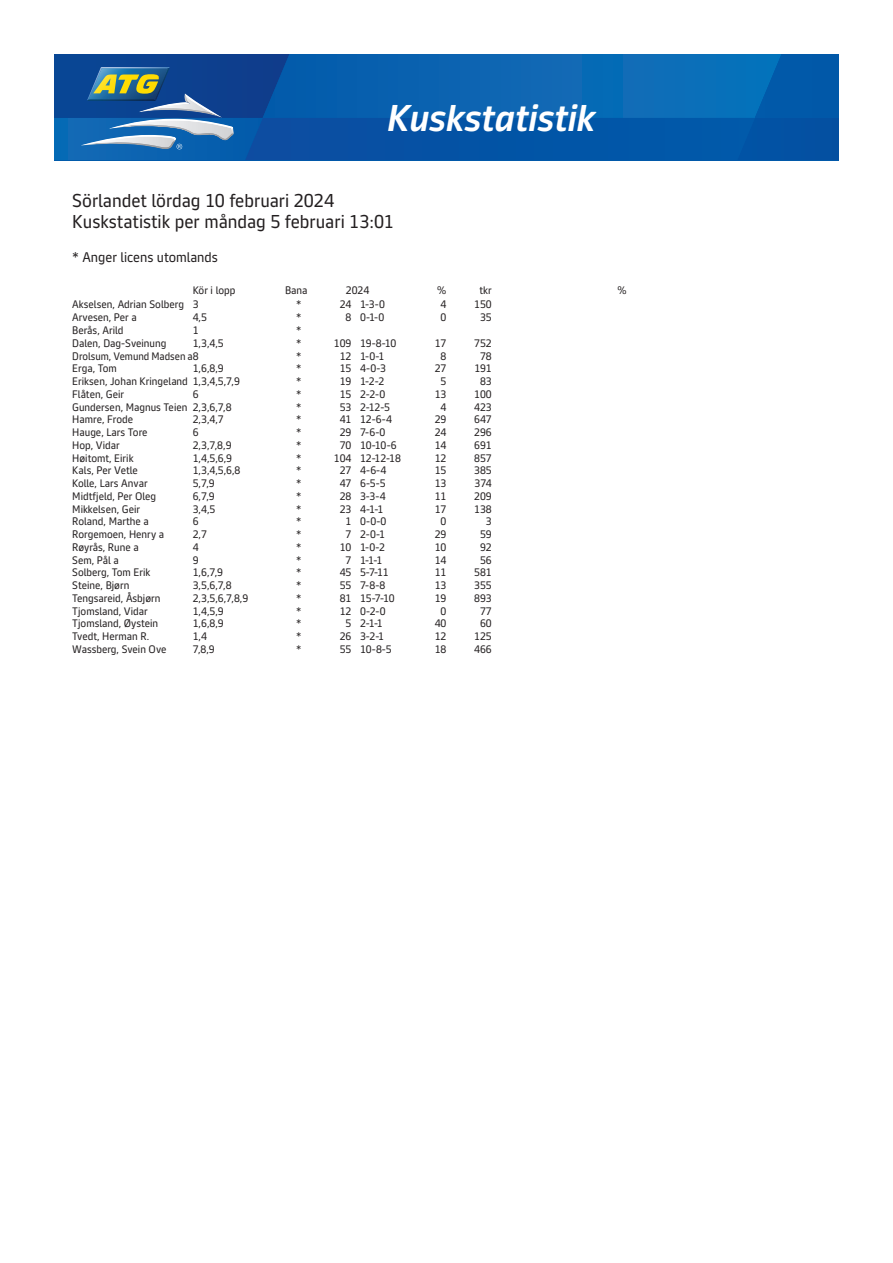
<style>
.page{position:relative;width:893px;height:1263px;background:#fff}
.page>*{position:absolute;margin:0;border:0;box-sizing:border-box;transform-origin:0 0}
.t1{font:italic 700 36px "ATG Text";color:#fff}
.t2{font:18px/21.6px "ATG Text";color:#231f20}
.t3{font:13.5px "ATG Text";color:#231f20}
.t4{font:10.5px "ATG Text";color:#231f20}
</style>
<div class="page">
<svg style="left:54px;top:54px;width:785px;height:106px;background:#105ea8"></svg>
<h1 class="t1" style="left:387px;top:100px;width:210px">Kuskstatistik</h1>
<h2 class="t2" style="left:72px;top:189px;width:323px">Sörlandet lördag 10 februari 2024<br>Kuskstatistik per måndag 5 februari 13:01</h2>
<p class="t3" style="left:72px;top:249px;width:147px">* Anger licens utomlands</p>
<p class="t4" style="left:193px;top:284px;width:44px">Kör i lopp</p>
<p class="t4" style="left:285px;top:284px;width:24px">Bana</p>
<p class="t4" style="left:346px;top:284px;width:25px">2024</p>
<p class="t4" style="left:437px;top:284px;width:11px">%</p>
<p class="t4" style="left:479px;top:284px;width:14px">tkr</p>
<p class="t4" style="left:618px;top:284px;width:11px">%</p>
<p class="t4" style="left:72px;top:298px;width:128px">Akselsen, Adrian Solberg 3</p>
<p class="t4" style="left:296px;top:298px;width:7px">*</p>
<p class="t4" style="left:340px;top:298px;width:47px">24 1-3-0</p>
<p class="t4" style="left:441px;top:298px;width:7px">4</p>
<p class="t4" style="left:474px;top:298px;width:19px">150</p>
<p class="t4" style="left:72px;top:311px;width:66px">Arvesen, Per a</p>
<p class="t4" style="left:193px;top:311px;width:16px">4,5</p>
<p class="t4" style="left:296px;top:311px;width:7px">*</p>
<p class="t4" style="left:346px;top:311px;width:40px">8 0-1-0</p>
<p class="t4" style="left:441px;top:311px;width:7px">0</p>
<p class="t4" style="left:480px;top:311px;width:13px">35</p>
<p class="t4" style="left:72px;top:324px;width:53px">Berås, Arild</p>
<p class="t4" style="left:193px;top:324px;width:7px">1</p>
<p class="t4" style="left:296px;top:324px;width:7px">*</p>
<p class="t4" style="left:72px;top:337px;width:96px">Dalen, Dag-Sveinung</p>
<p class="t4" style="left:193px;top:337px;width:32px">1,3,4,5</p>
<p class="t4" style="left:296px;top:337px;width:7px">*</p>
<p class="t4" style="left:334px;top:337px;width:64px">109 19-8-10</p>
<p class="t4" style="left:435px;top:337px;width:13px">17</p>
<p class="t4" style="left:474px;top:337px;width:19px">752</p>
<p class="t4" style="left:72px;top:349px;width:128px">Drolsum, Vemund Madsen a8</p>
<p class="t4" style="left:296px;top:349px;width:7px">*</p>
<p class="t4" style="left:340px;top:349px;width:46px">12 1-0-1</p>
<p class="t4" style="left:441px;top:349px;width:7px">8</p>
<p class="t4" style="left:480px;top:349px;width:13px">78</p>
<p class="t4" style="left:72px;top:362px;width:46px">Erga, Tom</p>
<p class="t4" style="left:193px;top:362px;width:32px">1,6,8,9</p>
<p class="t4" style="left:296px;top:362px;width:7px">*</p>
<p class="t4" style="left:340px;top:362px;width:48px">15 4-0-3</p>
<p class="t4" style="left:435px;top:362px;width:13px">27</p>
<p class="t4" style="left:474px;top:362px;width:19px">191</p>
<p class="t4" style="left:72px;top:375px;width:169px">Eriksen, Johan Kringeland 1,3,4,5,7,9</p>
<p class="t4" style="left:296px;top:375px;width:7px">*</p>
<p class="t4" style="left:340px;top:375px;width:46px">19 1-2-2</p>
<p class="t4" style="left:441px;top:375px;width:7px">5</p>
<p class="t4" style="left:480px;top:375px;width:13px">83</p>
<p class="t4" style="left:72px;top:388px;width:53px">Flåten, Geir</p>
<p class="t4" style="left:193px;top:388px;width:7px">6</p>
<p class="t4" style="left:296px;top:388px;width:7px">*</p>
<p class="t4" style="left:340px;top:388px;width:47px">15 2-2-0</p>
<p class="t4" style="left:435px;top:388px;width:13px">13</p>
<p class="t4" style="left:474px;top:388px;width:19px">100</p>
<p class="t4" style="left:72px;top:401px;width:161px">Gundersen, Magnus Teien 2,3,6,7,8</p>
<p class="t4" style="left:296px;top:401px;width:7px">*</p>
<p class="t4" style="left:340px;top:401px;width:52px">53 2-12-5</p>
<p class="t4" style="left:441px;top:401px;width:7px">4</p>
<p class="t4" style="left:474px;top:401px;width:19px">423</p>
<p class="t4" style="left:72px;top:413px;width:62px">Hamre, Frode</p>
<p class="t4" style="left:193px;top:413px;width:32px">2,3,4,7</p>
<p class="t4" style="left:296px;top:413px;width:7px">*</p>
<p class="t4" style="left:340px;top:413px;width:54px">41 12-6-4</p>
<p class="t4" style="left:435px;top:413px;width:13px">29</p>
<p class="t4" style="left:474px;top:413px;width:19px">647</p>
<p class="t4" style="left:72px;top:426px;width:77px">Hauge, Lars Tore</p>
<p class="t4" style="left:193px;top:426px;width:7px">6</p>
<p class="t4" style="left:296px;top:426px;width:7px">*</p>
<p class="t4" style="left:340px;top:426px;width:47px">29 7-6-0</p>
<p class="t4" style="left:435px;top:426px;width:13px">24</p>
<p class="t4" style="left:474px;top:426px;width:19px">296</p>
<p class="t4" style="left:72px;top:439px;width:49px">Hop, Vidar</p>
<p class="t4" style="left:193px;top:439px;width:40px">2,3,7,8,9</p>
<p class="t4" style="left:296px;top:439px;width:7px">*</p>
<p class="t4" style="left:340px;top:439px;width:58px">70 10-10-6</p>
<p class="t4" style="left:435px;top:439px;width:13px">14</p>
<p class="t4" style="left:474px;top:439px;width:19px">691</p>
<p class="t4" style="left:72px;top:452px;width:63px">Høitomt, Eirik</p>
<p class="t4" style="left:193px;top:452px;width:41px">1,4,5,6,9</p>
<p class="t4" style="left:296px;top:452px;width:7px">*</p>
<p class="t4" style="left:334px;top:452px;width:69px">104 12-12-18</p>
<p class="t4" style="left:435px;top:452px;width:13px">12</p>
<p class="t4" style="left:474px;top:452px;width:19px">857</p>
<p class="t4" style="left:72px;top:464px;width:67px">Kals, Per Vetle</p>
<p class="t4" style="left:193px;top:464px;width:49px">1,3,4,5,6,8</p>
<p class="t4" style="left:296px;top:464px;width:7px">*</p>
<p class="t4" style="left:340px;top:464px;width:48px">27 4-6-4</p>
<p class="t4" style="left:435px;top:464px;width:13px">15</p>
<p class="t4" style="left:474px;top:464px;width:19px">385</p>
<p class="t4" style="left:72px;top:477px;width:77px">Kolle, Lars Anvar</p>
<p class="t4" style="left:193px;top:477px;width:24px">5,7,9</p>
<p class="t4" style="left:296px;top:477px;width:7px">*</p>
<p class="t4" style="left:340px;top:477px;width:47px">47 6-5-5</p>
<p class="t4" style="left:435px;top:477px;width:13px">13</p>
<p class="t4" style="left:475px;top:477px;width:19px">374</p>
<p class="t4" style="left:72px;top:490px;width:85px">Midtfjeld, Per Oleg</p>
<p class="t4" style="left:193px;top:490px;width:24px">6,7,9</p>
<p class="t4" style="left:296px;top:490px;width:7px">*</p>
<p class="t4" style="left:340px;top:490px;width:47px">28 3-3-4</p>
<p class="t4" style="left:435px;top:490px;width:13px">11</p>
<p class="t4" style="left:474px;top:490px;width:19px">209</p>
<p class="t4" style="left:72px;top:503px;width:69px">Mikkelsen, Geir</p>
<p class="t4" style="left:193px;top:503px;width:24px">3,4,5</p>
<p class="t4" style="left:296px;top:503px;width:7px">*</p>
<p class="t4" style="left:340px;top:503px;width:45px">23 4-1-1</p>
<p class="t4" style="left:435px;top:503px;width:13px">17</p>
<p class="t4" style="left:474px;top:503px;width:19px">138</p>
<p class="t4" style="left:72px;top:515px;width:78px">Roland, Marthe a</p>
<p class="t4" style="left:193px;top:515px;width:7px">6</p>
<p class="t4" style="left:296px;top:515px;width:7px">*</p>
<p class="t4" style="left:346px;top:515px;width:42px">1 0-0-0</p>
<p class="t4" style="left:441px;top:515px;width:7px">0</p>
<p class="t4" style="left:486px;top:515px;width:7px">3</p>
<p class="t4" style="left:72px;top:528px;width:93px">Rorgemoen, Henry a</p>
<p class="t4" style="left:193px;top:528px;width:16px">2,7</p>
<p class="t4" style="left:296px;top:528px;width:7px">*</p>
<p class="t4" style="left:346px;top:528px;width:41px">7 2-0-1</p>
<p class="t4" style="left:435px;top:528px;width:13px">29</p>
<p class="t4" style="left:480px;top:528px;width:13px">59</p>
<p class="t4" style="left:72px;top:541px;width:68px">Røyrås, Rune a</p>
<p class="t4" style="left:193px;top:541px;width:7px">4</p>
<p class="t4" style="left:296px;top:541px;width:7px">*</p>
<p class="t4" style="left:340px;top:541px;width:47px">10 1-0-2</p>
<p class="t4" style="left:435px;top:541px;width:13px">10</p>
<p class="t4" style="left:480px;top:541px;width:13px">92</p>
<p class="t4" style="left:72px;top:554px;width:48px">Sem, Pål a</p>
<p class="t4" style="left:193px;top:554px;width:7px">9</p>
<p class="t4" style="left:296px;top:554px;width:7px">*</p>
<p class="t4" style="left:346px;top:554px;width:38px">7 1-1-1</p>
<p class="t4" style="left:435px;top:554px;width:13px">14</p>
<p class="t4" style="left:480px;top:554px;width:13px">56</p>
<p class="t4" style="left:72px;top:566px;width:80px">Solberg, Tom Erik</p>
<p class="t4" style="left:193px;top:566px;width:32px">1,6,7,9</p>
<p class="t4" style="left:296px;top:566px;width:7px">*</p>
<p class="t4" style="left:340px;top:566px;width:51px">45 5-7-11</p>
<p class="t4" style="left:435px;top:566px;width:13px">11</p>
<p class="t4" style="left:474px;top:566px;width:19px">581</p>
<p class="t4" style="left:72px;top:579px;width:59px">Steine, Bjørn</p>
<p class="t4" style="left:193px;top:579px;width:40px">3,5,6,7,8</p>
<p class="t4" style="left:296px;top:579px;width:7px">*</p>
<p class="t4" style="left:340px;top:579px;width:47px">55 7-8-8</p>
<p class="t4" style="left:435px;top:579px;width:13px">13</p>
<p class="t4" style="left:474px;top:579px;width:19px">355</p>
<p class="t4" style="left:72px;top:592px;width:90px">Tengsareid, Åsbjørn</p>
<p class="t4" style="left:193px;top:592px;width:57px">2,3,5,6,7,8,9</p>
<p class="t4" style="left:296px;top:592px;width:7px">*</p>
<p class="t4" style="left:340px;top:592px;width:57px">81 15-7-10</p>
<p class="t4" style="left:435px;top:592px;width:13px">19</p>
<p class="t4" style="left:474px;top:592px;width:19px">893</p>
<p class="t4" style="left:72px;top:605px;width:77px">Tjomsland, Vidar</p>
<p class="t4" style="left:193px;top:605px;width:32px">1,4,5,9</p>
<p class="t4" style="left:296px;top:605px;width:7px">*</p>
<p class="t4" style="left:340px;top:605px;width:47px">12 0-2-0</p>
<p class="t4" style="left:441px;top:605px;width:7px">0</p>
<p class="t4" style="left:480px;top:605px;width:13px">77</p>
<p class="t4" style="left:72px;top:617px;width:87px">Tjomsland, Øystein</p>
<p class="t4" style="left:193px;top:617px;width:32px">1,6,8,9</p>
<p class="t4" style="left:296px;top:617px;width:7px">*</p>
<p class="t4" style="left:346px;top:617px;width:39px">5 2-1-1</p>
<p class="t4" style="left:435px;top:617px;width:13px">40</p>
<p class="t4" style="left:480px;top:617px;width:13px">60</p>
<p class="t4" style="left:72px;top:630px;width:78px">Tvedt, Herman R.</p>
<p class="t4" style="left:193px;top:630px;width:16px">1,4</p>
<p class="t4" style="left:296px;top:630px;width:7px">*</p>
<p class="t4" style="left:340px;top:630px;width:46px">26 3-2-1</p>
<p class="t4" style="left:435px;top:630px;width:13px">12</p>
<p class="t4" style="left:474px;top:630px;width:19px">125</p>
<p class="t4" style="left:72px;top:643px;width:96px">Wassberg, Svein Ove</p>
<p class="t4" style="left:193px;top:643px;width:24px">7,8,9</p>
<p class="t4" style="left:296px;top:643px;width:7px">*</p>
<p class="t4" style="left:340px;top:643px;width:53px">55 10-8-5</p>
<p class="t4" style="left:435px;top:643px;width:13px">18</p>
<p class="t4" style="left:474px;top:643px;width:19px">466</p>
</div>
